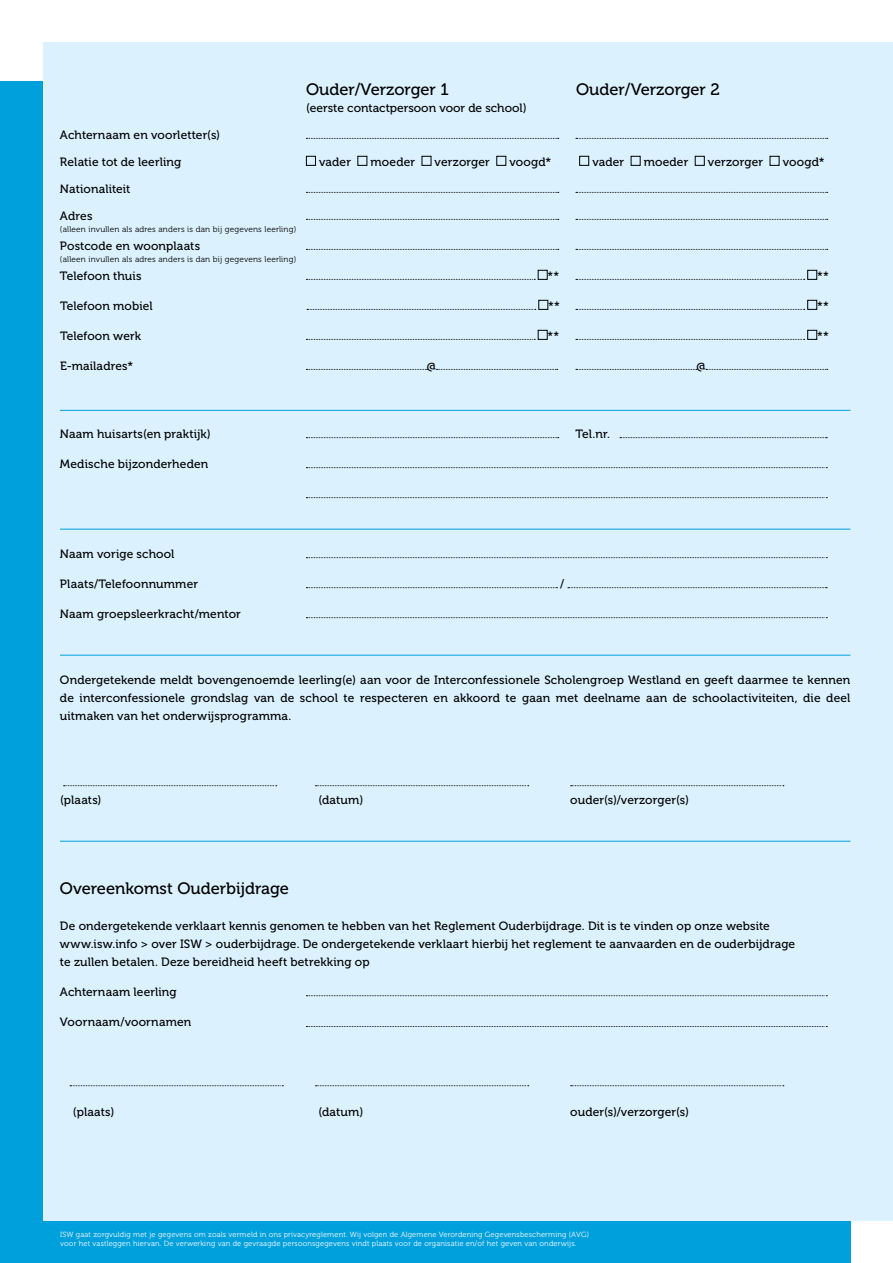
<style>
.page{position:relative;width:893px;height:1263px;background:#fff}
.page>*{position:absolute;margin:0;border:0;box-sizing:border-box;transform-origin:0 0}
.t1{font:16.5px "Museo 500";color:#000}
.t2{font:12px/18px "Museo 500";letter-spacing:.01em;color:#000;text-align:justify}
.t3{font:8.25px "Museo 300";letter-spacing:.02em;color:#000}
.t4{font:7.5px/9px "Museo 300";letter-spacing:.02em;color:#fff}
</style>
<div class="page">
<div style="left:0;top:81px;width:850px;height:1182px;background:#00a0dc"></div>
<div style="left:43px;top:42px;width:850px;height:1178px;background:#dbf1fd"></div>
<hr style="left:60px;top:410px;width:790px;height:1px;background:#00a0dc">
<svg style="left:306px;top:437px;width:253px;height:1px"></svg>
<svg style="left:620px;top:437px;width:207px;height:1px"></svg>
<svg style="left:306px;top:467px;width:521px;height:1px"></svg>
<svg style="left:306px;top:497px;width:521px;height:1px"></svg>
<svg style="left:306px;top:557px;width:521px;height:1px"></svg>
<svg style="left:306px;top:587px;width:251px;height:1px"></svg>
<svg style="left:568px;top:587px;width:259px;height:1px"></svg>
<svg style="left:306px;top:617px;width:521px;height:1px"></svg>
<svg style="left:64px;top:785px;width:213px;height:1px"></svg>
<svg style="left:315px;top:785px;width:214px;height:1px"></svg>
<svg style="left:571px;top:785px;width:213px;height:1px"></svg>
<svg style="left:306px;top:995px;width:521px;height:1px"></svg>
<svg style="left:306px;top:1026px;width:521px;height:1px"></svg>
<svg style="left:70px;top:1085px;width:213px;height:1px"></svg>
<svg style="left:315px;top:1085px;width:214px;height:1px"></svg>
<svg style="left:571px;top:1085px;width:213px;height:1px"></svg>
<hr style="left:60px;top:655px;width:790px;height:1px;background:#00a0dc">
<hr style="left:60px;top:529px;width:790px;height:1px;background:#00a0dc">
<hr style="left:60px;top:841px;width:790px;height:1px;background:#00a0dc">
<svg style="left:306px;top:138px;width:253px;height:1px"></svg>
<svg style="left:576px;top:138px;width:252px;height:1px"></svg>
<div style="left:306px;top:156px;width:10px;height:10px;border:1px solid #000"></div>
<div style="left:357px;top:156px;width:10px;height:10px;border:1px solid #000"></div>
<div style="left:422px;top:156px;width:9px;height:10px;border:1px solid #000"></div>
<div style="left:496px;top:156px;width:10px;height:10px;border:1px solid #000"></div>
<div style="left:579px;top:156px;width:10px;height:10px;border:1px solid #000"></div>
<div style="left:631px;top:156px;width:9px;height:10px;border:1px solid #000"></div>
<div style="left:695px;top:156px;width:10px;height:10px;border:1px solid #000"></div>
<div style="left:770px;top:156px;width:9px;height:10px;border:1px solid #000"></div>
<svg style="left:306px;top:192px;width:253px;height:1px"></svg>
<svg style="left:576px;top:192px;width:252px;height:1px"></svg>
<svg style="left:306px;top:219px;width:253px;height:1px"></svg>
<svg style="left:576px;top:219px;width:252px;height:1px"></svg>
<svg style="left:306px;top:249px;width:253px;height:1px"></svg>
<svg style="left:576px;top:249px;width:252px;height:1px"></svg>
<svg style="left:306px;top:279px;width:229px;height:1px"></svg>
<div style="left:538px;top:270px;width:10px;height:10px;border:1px solid #000"></div>
<svg style="left:576px;top:279px;width:229px;height:1px"></svg>
<div style="left:807px;top:270px;width:10px;height:10px;border:1px solid #000"></div>
<svg style="left:307px;top:309px;width:229px;height:1px"></svg>
<div style="left:538px;top:300px;width:10px;height:10px;border:1px solid #000"></div>
<svg style="left:576px;top:309px;width:229px;height:1px"></svg>
<div style="left:807px;top:300px;width:10px;height:10px;border:1px solid #000"></div>
<svg style="left:306px;top:339px;width:229px;height:1px"></svg>
<div style="left:538px;top:330px;width:10px;height:10px;border:1px solid #000"></div>
<svg style="left:576px;top:339px;width:229px;height:1px"></svg>
<div style="left:807px;top:330px;width:10px;height:10px;border:1px solid #000"></div>
<svg style="left:306px;top:369px;width:122px;height:1px"></svg>
<svg style="left:436px;top:369px;width:122px;height:1px"></svg>
<svg style="left:576px;top:369px;width:121px;height:1px"></svg>
<svg style="left:706px;top:369px;width:122px;height:1px"></svg>
<h1 class="t1" style="left:306px;top:80px;width:144px">Ouder/Verzorger 1</h1>
<h1 class="t1" style="left:576px;top:80px;width:145px">Ouder/Verzorger 2</h1>
<p class="t2" style="left:306px;top:99px;width:222px">(eerste contactpersoon voor de school)</p>
<p class="t2" style="left:60px;top:126px;width:162px">Achternaam en voorletter(s)</p>
<p class="t2" style="left:60px;top:153px;width:123px">Relatie tot de leerling</p>
<p class="t2" style="left:319px;top:153px;width:33px">vader</p>
<p class="t2" style="left:370px;top:153px;width:46px">moeder</p>
<p class="t2" style="left:435px;top:153px;width:57px">verzorger</p>
<p class="t2" style="left:509px;top:153px;width:43px">voogd*</p>
<p class="t2" style="left:592px;top:153px;width:33px">vader</p>
<p class="t2" style="left:644px;top:153px;width:46px">moeder</p>
<p class="t2" style="left:708px;top:153px;width:57px">verzorger</p>
<p class="t2" style="left:783px;top:153px;width:43px">voogd*</p>
<p class="t2" style="left:60px;top:180px;width:72px">Nationaliteit</p>
<p class="t2" style="left:60px;top:207px;width:34px">Adres</p>
<p class="t3" style="left:60px;top:224px;width:238px">(alleen invullen als adres anders is dan bij gegevens leerling)</p>
<p class="t2" style="left:60px;top:237px;width:142px">Postcode en woonplaats</p>
<p class="t3" style="left:60px;top:254px;width:238px">(alleen invullen als adres anders is dan bij gegevens leerling)</p>
<p class="t2" style="left:60px;top:267px;width:83px">Telefoon thuis</p>
<p class="t2" style="left:548px;top:267px;width:13px">**</p>
<p class="t2" style="left:817px;top:267px;width:13px">**</p>
<p class="t2" style="left:60px;top:297px;width:94px">Telefoon mobiel</p>
<p class="t2" style="left:548px;top:297px;width:13px">**</p>
<p class="t2" style="left:817px;top:297px;width:13px">**</p>
<p class="t2" style="left:60px;top:327px;width:83px">Telefoon werk</p>
<p class="t2" style="left:548px;top:327px;width:13px">**</p>
<p class="t2" style="left:817px;top:327px;width:13px">**</p>
<p class="t2" style="left:60px;top:357px;width:75px">E-mailadres*</p>
<p class="t2" style="left:427px;top:357px;width:11px">@</p>
<p class="t2" style="left:696px;top:357px;width:11px">@</p>
<p class="t2" style="left:60px;top:425px;width:152px">Naam huisarts(en praktijk)</p>
<p class="t2" style="left:575px;top:425px;width:36px">Tel.nr.</p>
<p class="t2" style="left:60px;top:455px;width:150px">Medische bijzonderheden</p>
<p class="t2" style="left:60px;top:545px;width:116px">Naam vorige school</p>
<p class="t2" style="left:60px;top:575px;width:140px">Plaats/Telefoonnummer</p>
<p class="t2" style="left:560px;top:575px;width:6px">/</p>
<p class="t2" style="left:60px;top:605px;width:182px">Naam groepsleerkracht/mentor</p>
<p class="t2" style="left:60px;top:671px;width:792px">Ondergetekende meldt bovengenoemde leerling(e) aan voor de Interconfessionele Scholengroep Westland en geeft daarmee te kennen de interconfessionele grondslag van de school te respecteren en akkoord te gaan met deelname aan de schoolactiviteiten, die deel uitmaken van het onderwijsprogramma.</p>
<p class="t2" style="left:60px;top:791px;width:43px">(plaats)</p>
<p class="t2" style="left:318px;top:791px;width:47px">(datum)</p>
<p class="t2" style="left:570px;top:791px;width:120px">ouder(s)/verzorger(s)</p>
<h1 class="t1" style="left:60px;top:879px;width:231px">Overeenkomst Ouderbijdrage</h1>
<p class="t2" style="left:60px;top:917px;width:737px;text-align:left">De ondergetekende verklaart kennis genomen te hebben van het Reglement Ouderbijdrage. Dit is te vinden op onze website www.isw.info &gt; over ISW &gt; ouderbijdrage. De ondergetekende verklaart hierbij het reglement te aanvaarden en de ouderbijdrage te zullen betalen. Deze bereidheid heeft betrekking op</p>
<p class="t2" style="left:60px;top:983px;width:118px">Achternaam leerling</p>
<p class="t2" style="left:60px;top:1013px;width:133px">Voornaam/voornamen</p>
<p class="t2" style="left:73px;top:1103px;width:43px">(plaats)</p>
<p class="t2" style="left:318px;top:1103px;width:47px">(datum)</p>
<p class="t2" style="left:570px;top:1103px;width:120px">ouder(s)/verzorger(s)</p>
<p class="t4" style="left:60px;top:1230px;width:530px">ISW gaat zorgvuldig met je gegevens om zoals vermeld in ons privacyreglement. Wij volgen de Algemene Verordening Gegevensbescherming (AVG) voor het vastleggen hiervan. De verwerking van de gevraagde persoonsgegevens vindt plaats voor de organisatie en/of het geven van onderwijs.</p>
</div>
